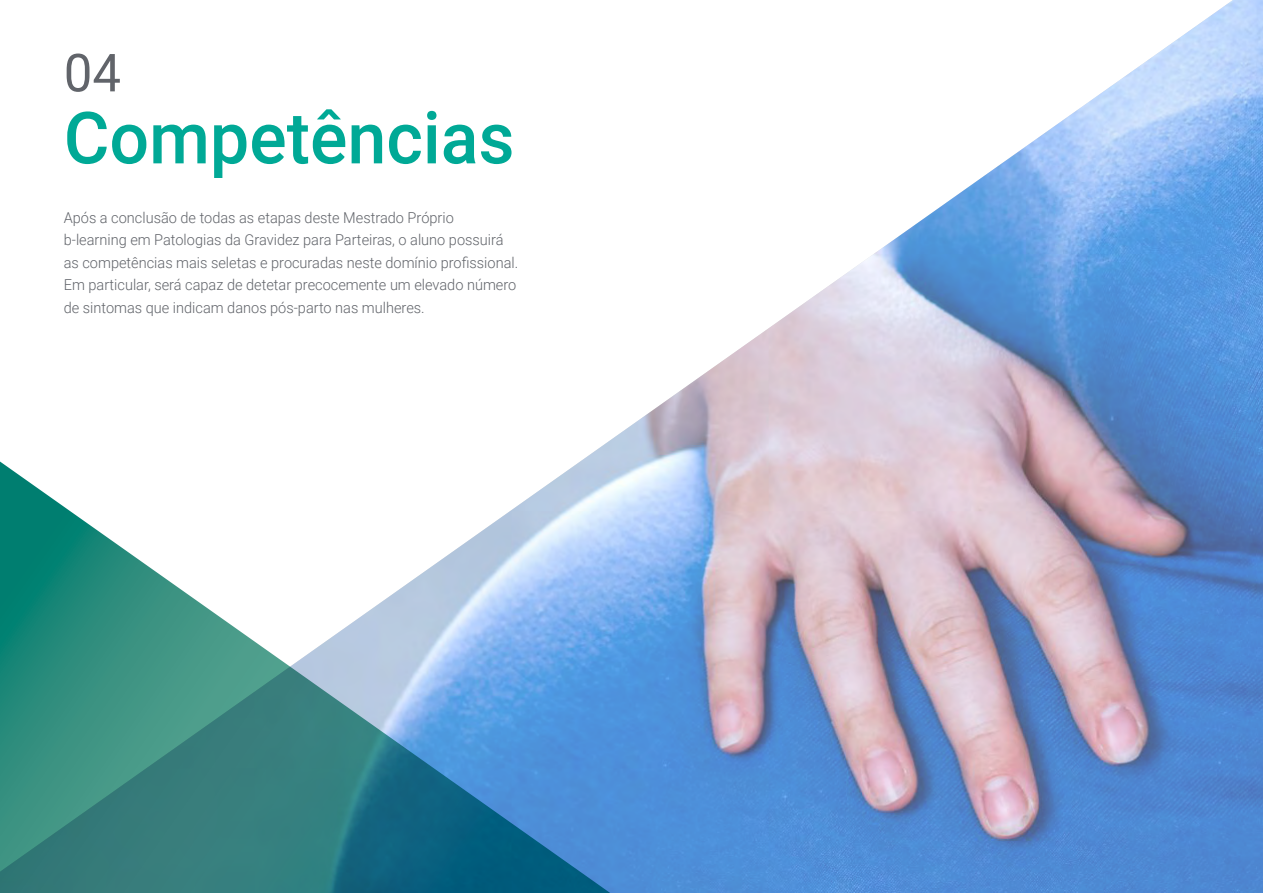
<style>
.page{position:relative;width:1263px;height:893px;background:#fff}
.page>*{position:absolute;margin:0;border:0;box-sizing:border-box;transform-origin:0 0}
.t1{font:500 72px "Roboto";color:#00a996}
.t2{font:52.5px "Roboto";color:#61646a}
.t3{font:300 15px/22.5px "Roboto";color:#61646a}
</style>
<div class="page">
<img style="left:602px;top:0;width:661px;height:893px">
<svg style="left:0;top:446px;width:640px;height:447px"></svg>
<h2 class="t2" style="left:64px;top:36px;width:59px">04</h2>
<h1 class="t1" style="left:64px;top:87px;width:452px">Competências</h1>
<p class="t3" style="left:64px;top:206px;width:456px">Após a conclusão de todas as etapas deste Mestrado Próprio b-learning em Patologias da Gravidez para Parteiras, o aluno possuirá as competências mais seletas e procuradas neste domínio profissional.<br>Em particular, será capaz de detetar precocemente um elevado número de sintomas que indicam danos pós-parto nas mulheres.</p>
</div>
